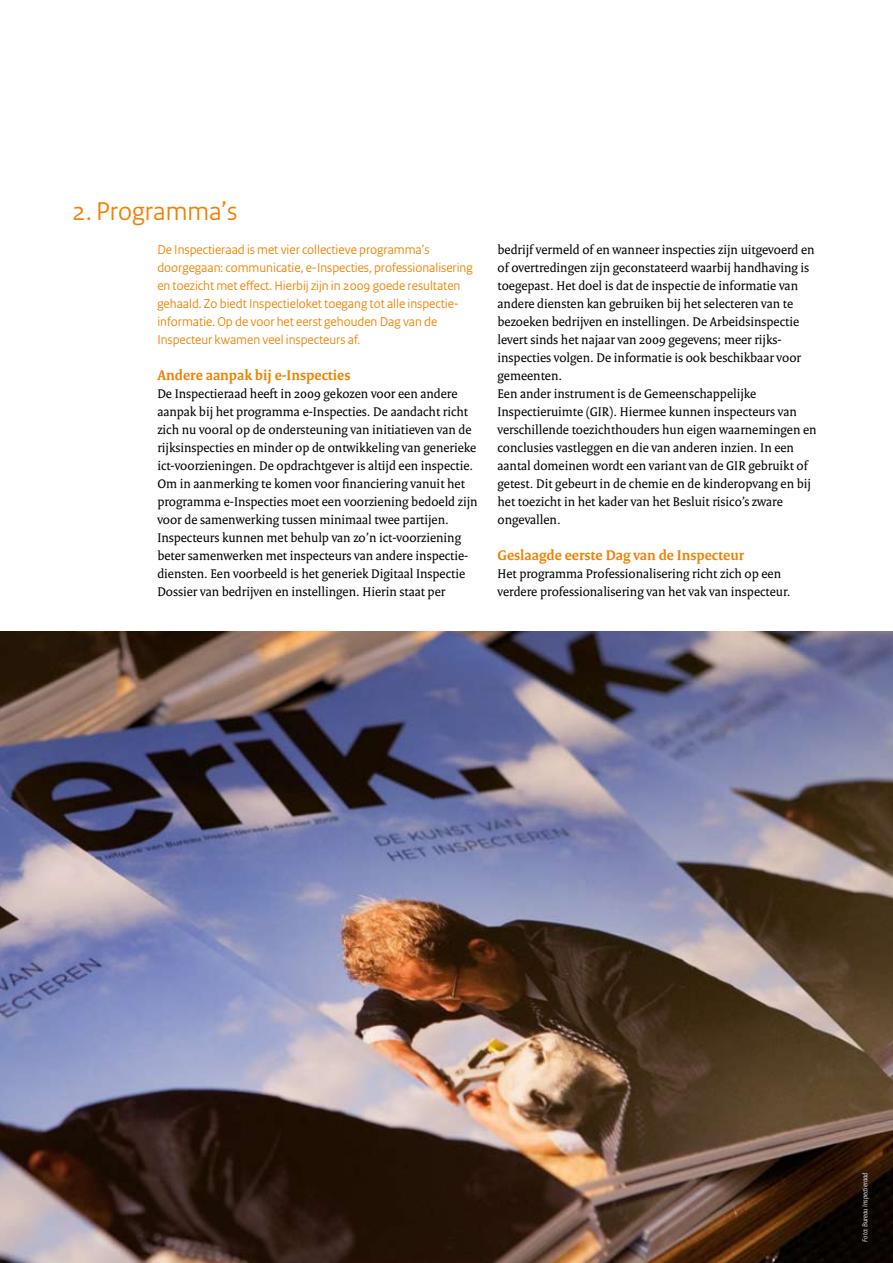
<style>
.page{position:relative;width:893px;height:1263px;background:#fff}
.page>*{position:absolute;margin:0;border:0;box-sizing:border-box;transform-origin:0 0}
.t1{font:27px "Rijksoverheid Sans";color:#f08100}
.t2{font:700 15px "Rijksoverheid Serif";color:#f08100}
.t3{font:13.5px/18px "Rijksoverheid Serif";color:#000}
.t4{font:13.5px/18px "Rijksoverheid Sans";color:#f08100}
.t5{font:italic 7.5px "Rijksoverheid Sans";color:#fff}
</style>
<div class="page">
<img style="left:0;top:631px;width:893px;height:632px">
<h1 class="t1" style="left:72px;top:196px;width:167px">2. Programma’s</h1>
<p class="t4" style="left:157px;top:241px;width:317px">De Inspectieraad is met vier collectieve programma’s doorgegaan: communicatie, e-Inspecties, professionalisering en toezicht met effect. Hierbij zijn in 2009 goede resultaten gehaald. Zo biedt Inspectieloket toegang tot alle inspectie&shy;informatie. Op de voor het eerst gehouden Dag van de Inspecteur kwamen veel inspecteurs af.</p>
<p class="t2" style="left:157px;top:366px;width:195px">Andere aanpak bij e-Inspecties</p>
<p class="t3" style="left:157px;top:384px;width:322px">De Inspectieraad heeft in 2009 gekozen voor een andere aanpak bij het programma e-Inspecties. De aandacht richt zich nu vooral op de ondersteuning van initiatieven van de rijksinspecties en minder op de ontwikkeling van generieke ict-voorzieningen. De opdrachtgever is altijd een inspectie.<br>Om in aanmerking te komen voor financiering vanuit het programma e-Inspecties moet een voorziening bedoeld zijn voor de samenwerking tussen minimaal twee partijen.<br>Inspecteurs kunnen met behulp van zo’n ict-voorziening beter samenwerken met inspecteurs van andere inspectie&shy;diensten. Een voorbeeld is het generiek Digitaal Inspectie Dossier van bedrijven en instellingen. Hierin staat per</p>
<p class="t3" style="left:497px;top:240px;width:321px">bedrijf vermeld of en wanneer inspecties zijn uitgevoerd en of overtredingen zijn geconstateerd waarbij handhaving is toegepast. Het doel is dat de inspectie de informatie van andere diensten kan gebruiken bij het selecteren van te bezoeken bedrijven en instellingen. De Arbeidsinspectie levert sinds het najaar van 2009 gegevens; meer rijks&shy;inspecties volgen. De informatie is ook beschikbaar voor gemeenten.<br>Een ander instrument is de Gemeenschappelijke Inspectieruimte (GIR). Hiermee kunnen inspecteurs van verschillende toezichthouders hun eigen waarnemingen en conclusies vastleggen en die van anderen inzien. In een aantal domeinen wordt een variant van de GIR gebruikt of getest. Dit gebeurt in de chemie en de kinderopvang en bij het toezicht in het kader van het Besluit risico’s zware ongevallen.</p>
<p class="t2" style="left:497px;top:546px;width:248px">Geslaagde eerste Dag van de Inspecteur</p>
<p class="t3" style="left:497px;top:564px;width:294px">Het programma Professionalisering richt zich op een verdere professionalisering van het vak van inspecteur.</p>
<p class="t5" style="left:861px;top:1242px;width:71px;rotate:-90deg">Foto: Bureau Inspectieraad</p>
</div>
